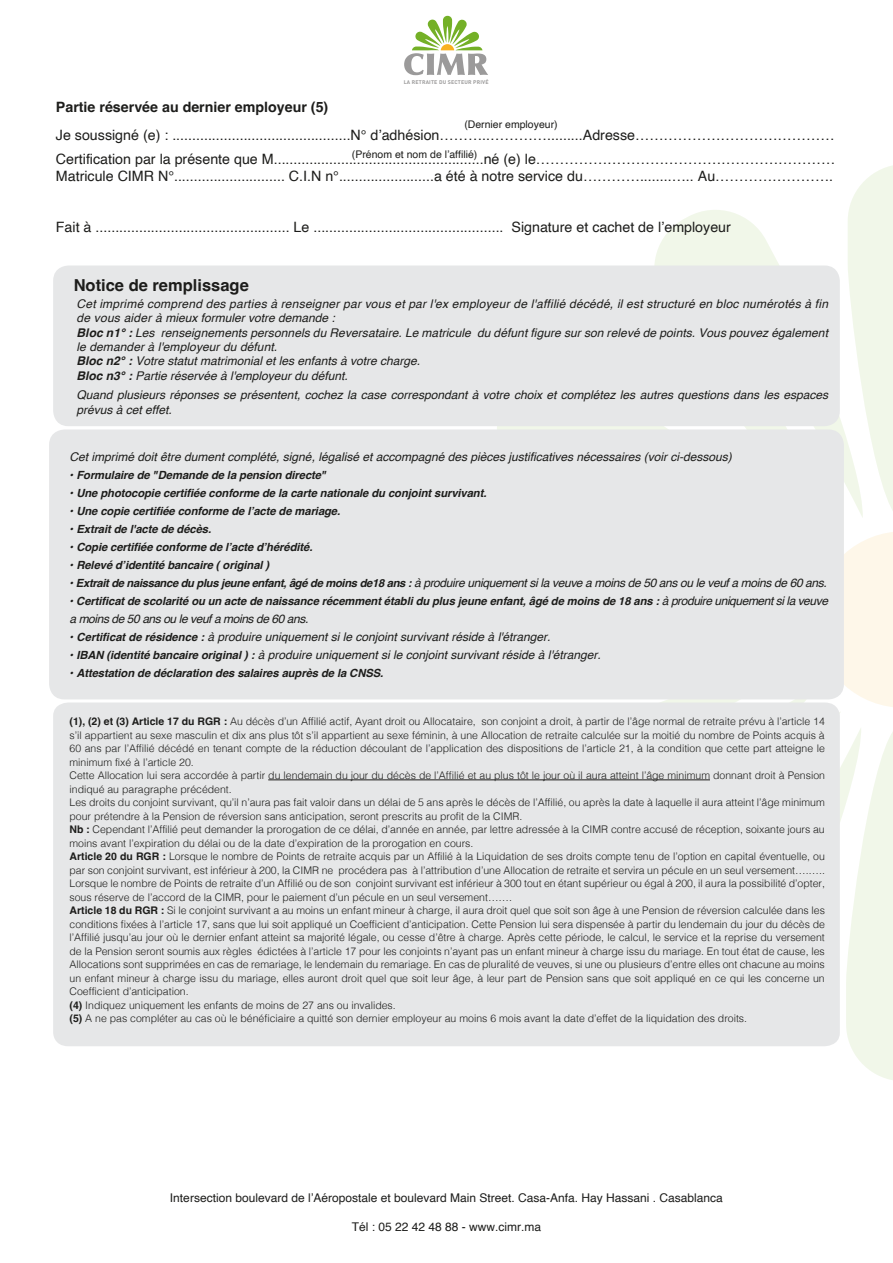
<style>
.page{position:relative;width:893px;height:1263px;background:#fff}
.page>*{position:absolute;margin:0;border:0;box-sizing:border-box;transform-origin:0 0}
.t1{font:700 16.5px "Helvetica";color:#1d1d1b}
.t2{font:14.25px/24px "Helvetica";color:#1d1d1b}
.t3{font:700 14.25px "Helvetica";color:#1d1d1b}
.t4{font:italic 12px/14.4px "Helvetica";color:#1d1d1b}
.t5{font:italic 12px "Helvetica";letter-spacing:-.03em;color:#1d1d1b}
.t6{font:12px "Helvetica";color:#1d1d1b}
.t7{font:italic 12px "Helvetica";letter-spacing:-.035em;color:#1d1d1b}
.t8{font:italic 700 11.25px "Helvetica";letter-spacing:-.01em;color:#1d1d1b}
.t9{font:300 10.5px/13.5px "Helvetica";color:#1d1d1b}
.t10{font:10.5px "Helvetica";color:#1d1d1b}
.t11{font:700 5.25px "DIN";letter-spacing:.035em;color:#9b9a9a}
.s1{font-weight:700}
.s2{font-weight:700;font-size:11.25px}
.s3{font-weight:400;font-size:12px}
</style>
<div class="page">
<svg style="left:840px;top:728px;width:21px;height:93px"></svg>
<svg style="left:654px;top:210px;width:209px;height:307px"></svg>
<svg style="left:846px;top:729px;width:47px;height:351px"></svg>
<svg style="left:848px;top:165px;width:45px;height:351px"></svg>
<svg style="left:815px;top:532px;width:78px;height:175px;background:#fef7eb"></svg>
<div style="left:53px;top:265px;width:787px;height:161px;background:#e6e7e8;border-radius:15px"></div>
<div style="left:53px;top:702px;width:787px;height:344px;background:#e6e7e8"></div>
<div style="left:49px;top:429px;width:795px;height:270px;background:#e6e7e8;border-radius:15px"></div>
<hr style="left:268px;top:780px;width:442px;height:1px;background:#1d1d1b">
<svg style="left:404px;top:16px;width:84px;height:59px"></svg>
<p class="t11" style="left:404px;top:79px;width:86px">LA RETRAITE DU SECTEUR PRIVÉ</p>
<h2 class="t3" style="left:56px;top:99px;width:274px">Partie réservée au dernier employeur (5)</h2>
<p class="t2" style="left:56px;top:123px;width:781px">Je soussigné (e) : .............................................N° d’adhésion………..………….........Adresse……………………………………<br>Certification par la présente que M.....................................................né (e) le………………………………………………………</p>
<h2 class="t2" style="left:56px;top:165px;width:779px">Matricule CIMR N°............................ C.I.N n°........................a été à notre service du…………........….. Au…………………….</h2>
<p class="t10" style="left:464px;top:116px;width:95px">(Dernier employeur)</p>
<p class="t10" style="left:352px;top:146px;width:127px">(Prénom et nom de l’affilié)</p>
<h2 class="t2" style="left:56px;top:216px;width:676px">Fait à ................................................. Le ................................................ Signature et cachet de l’employeur</h2>
<h1 class="t1" style="left:74px;top:275px;width:177px">Notice de remplissage</h1>
<p class="t4" style="left:77px;top:297px;width:753px">Cet imprimé comprend des parties à renseigner par vous et par l'ex employeur de l'affilié décédé, il est structuré en bloc numérotés à fin de vous aider à mieux formuler votre demande :<br><span class="s1">Bloc n1° :</span> Les renseignements personnels du Reversataire. Le matricule du défunt figure sur son relevé de points. Vous pouvez également le demander à l'employeur du défunt.<br><span class="s1">Bloc n2° :</span> Votre statut matrimonial et les enfants à votre charge.<br><span class="s1">Bloc n3° :</span> Partie réservée à l'employeur du défunt.</p>
<p class="t4" style="left:77px;top:388px;width:753px">Quand plusieurs réponses se présentent, cochez la case correspondant à votre choix et complétez les autres questions dans les espaces prévus à cet effet.</p>
<p class="t4" style="left:70px;top:450px;width:664px">Cet imprimé doit être dument complété, signé, légalisé et accompagné des pièces justificatives nécessaires (voir ci-dessous)</p>
<p class="t8" style="left:70px;top:468px;width:258px">• Formulaire de "Demande de la pension directe"</p>
<p class="t8" style="left:70px;top:486px;width:418px">• Une photocopie certifiée conforme de la carte nationale du conjoint survivant.</p>
<p class="t8" style="left:70px;top:504px;width:272px">• Une copie certifiée conforme de l’acte de mariage.</p>
<p class="t8" style="left:70px;top:522px;width:143px">• Extrait de l'acte de décès.</p>
<p class="t8" style="left:70px;top:540px;width:244px">• Copie certifiée conforme de l’acte d’hérédité.</p>
<p class="t8" style="left:70px;top:558px;width:201px">• Relevé d’identité bancaire ( original )</p>
<p class="t5" style="left:70px;top:573px;width:759px"><span class="s2">• Extrait de naissance du plus jeune enfant, âgé de moins de18 ans :</span> à produire uniquement si la veuve a moins de 50 ans ou le veuf a moins de 60 ans.</p>
<p class="t8" style="left:70px;top:594px;width:760px">• Certificat de scolarité ou un acte de naissance récemment établi du plus jeune enfant, âgé de moins de 18 ans : <span class="s3">à produire uniquement si la veuve</span></p>
<p class="t7" style="left:70px;top:609px;width:240px">a moins de 50 ans ou le veuf a moins de 60 ans.</p>
<p class="t4" style="left:70px;top:630px;width:483px"><span class="s2">• Certificat de résidence :</span> à produire uniquement si le conjoint survivant réside à l'étranger.</p>
<p class="t4" style="left:70px;top:648px;width:533px"><span class="s2">• IBAN (identité bancaire original ) :</span> à produire uniquement si le conjoint survivant réside à l'étranger.</p>
<p class="t8" style="left:70px;top:666px;width:315px">• Attestation de déclaration des salaires auprès de la CNSS.</p>
<p class="t9" style="left:70px;top:714px;width:757px"><span class="s1">(1), (2) et (3) Article 17 du RGR :</span> Au décès d’un Affilié actif, Ayant droit ou Allocataire, son conjoint a droit, à partir de l’âge normal de retraite prévu à l’article 14 s’il appartient au sexe masculin et dix ans plus tôt s’il appartient au sexe féminin, à une Allocation de retraite calculée sur la moitié du nombre de Points acquis à 60 ans par l’Affilié décédé en tenant compte de la réduction découlant de l’application des dispositions de l’article 21, à la condition que cette part atteigne le minimum fixé à l’article 20.<br>Cette Allocation lui sera accordée à partir du lendemain du jour du décès de l’Affilié et au plus tôt le jour où il aura atteint l’âge minimum donnant droit à Pension indiqué au paragraphe précédent.<br>Les droits du conjoint survivant, qu’il n’aura pas fait valoir dans un délai de 5 ans après le décès de l’Affilié, ou après la date à laquelle il aura atteint l’âge minimum pour prétendre à la Pension de réversion sans anticipation, seront prescrits au profit de la CIMR.<br><span class="s1">Nb :</span> Cependant l’Affilié peut demander la prorogation de ce délai, d’année en année, par lettre adressée à la CIMR contre accusé de réception, soixante jours au moins avant l’expiration du délai ou de la date d’expiration de la prorogation en cours.<br><span class="s1">Article 20 du RGR :</span> Lorsque le nombre de Points de retraite acquis par un Affilié à la Liquidation de ses droits compte tenu de l’option en capital éventuelle, ou par son conjoint survivant, est inférieur à 200, la CIMR ne procédera pas à l’attribution d’une Allocation de retraite et servira un pécule en un seul versement….…..<br>Lorsque le nombre de Points de retraite d’un Affilié ou de son conjoint survivant est inférieur à 300 tout en étant supérieur ou égal à 200, il aura la possibilité d’opter, sous réserve de l’accord de la CIMR, pour le paiement d’un pécule en un seul versement…….<br><span class="s1">Article 18 du RGR :</span> Si le conjoint survivant a au moins un enfant mineur à charge, il aura droit quel que soit son âge à une Pension de réversion calculée dans les conditions fixées à l’article 17, sans que lui soit appliqué un Coefficient d’anticipation. Cette Pension lui sera dispensée à partir du lendemain du jour du décès de l’Affilié jusqu’au jour où le dernier enfant atteint sa majorité légale, ou cesse d’être à charge. Après cette période, le calcul, le service et la reprise du versement de la Pension seront soumis aux règles édictées à l’article 17 pour les conjoints n’ayant pas un enfant mineur à charge issu du mariage. En tout état de cause, les Allocations sont supprimées en cas de remariage, le lendemain du remariage. En cas de pluralité de veuves, si une ou plusieurs d’entre elles ont chacune au moins un enfant mineur à charge issu du mariage, elles auront droit quel que soit leur âge, à leur part de Pension sans que soit appliqué en ce qui les concerne un Coefficient d’anticipation.<br><span class="s1">(4)</span> Indiquez uniquement les enfants de moins de 27 ans ou invalides.<br><span class="s1">(5)</span> A ne pas compléter au cas où le bénéficiaire a quitté son dernier employeur au moins 6 mois avant la date d’effet de la liquidation des droits.</p>
<p class="t6" style="left:170px;top:1188px;width:554px">Intersection boulevard de l’Aéropostale et boulevard Main Street. Casa-Anfa. Hay Hassani . Casablanca</p>
<p class="t6" style="left:352px;top:1217px;width:191px">Tél : 05 22 42 48 88 - www.cimr.ma</p>
</div>
